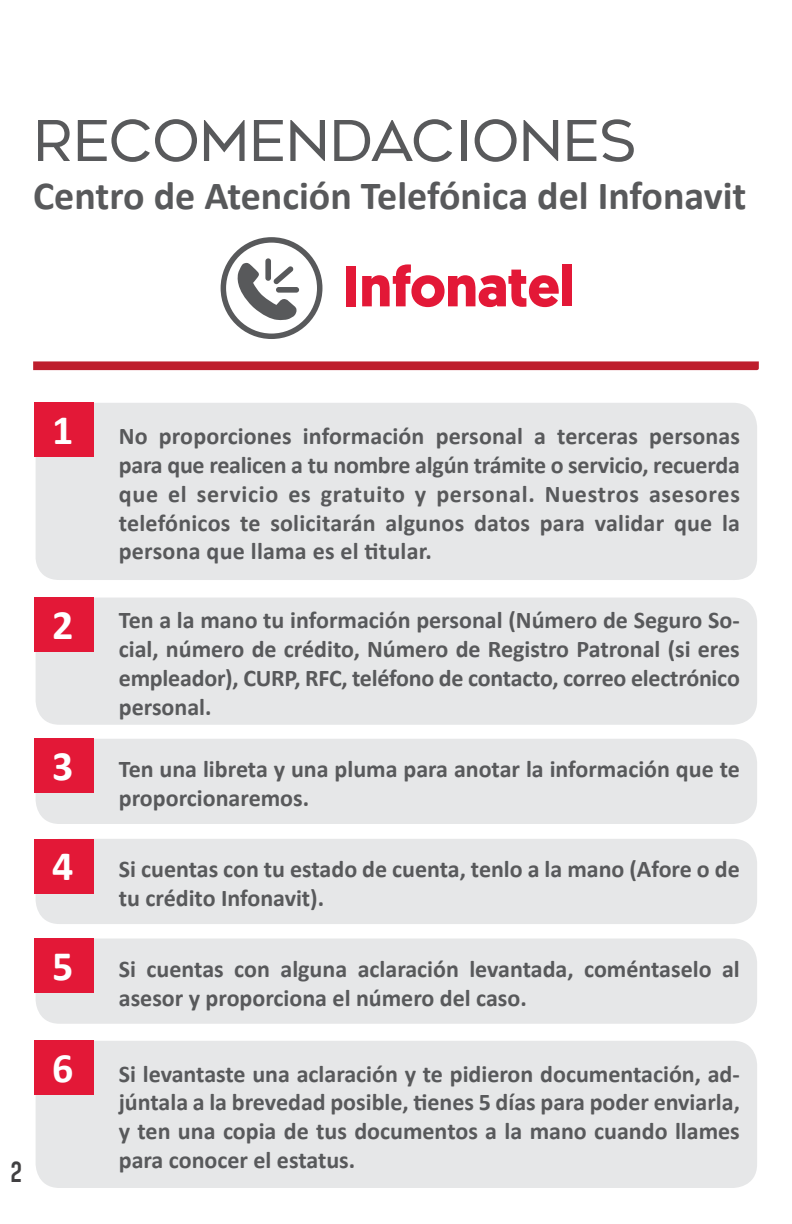
<style>
.page{position:relative;width:792px;height:1224px;background:#fff}
.page>*{position:absolute;margin:0;border:0;box-sizing:border-box;transform-origin:0 0}
.t1{font:56px "Geometos Neue";color:#58595b}
.t2{font:700 42px "Calibri";color:#fff}
.t3{font:700 40px "Calibri";color:#58595b}
.t4{font:700 24px/28.8px "Calibri";color:#58595b;text-align:justify}
.t5{font:condensed 24px "BROOKLINE";color:#414042}
</style>
<div class="page">
<svg style="left:33px;top:361px;width:726px;height:9px"></svg>
<div style="left:36px;top:403px;width:721px;height:177px;background:#e6e7e8"></div>
<div style="left:36px;top:598px;width:721px;height:127px;background:#e6e7e8;border-radius:24px"></div>
<div style="left:36px;top:739px;width:721px;height:85px;background:#e6e7e8;border-radius:24px"></div>
<div style="left:36px;top:839px;width:721px;height:85px;background:#e6e7e8;border-radius:24px"></div>
<div style="left:36px;top:939px;width:721px;height:85px;background:#e6e7e8;border-radius:24px"></div>
<div style="left:36px;top:1041px;width:721px;height:147px;background:#e6e7e8;border-radius:24px"></div>
<div style="left:34px;top:403px;width:59px;height:54px;background:#e31837"></div>
<div style="left:34px;top:598px;width:59px;height:54px;background:#e31837"></div>
<div style="left:34px;top:739px;width:59px;height:54px;background:#e31837"></div>
<div style="left:34px;top:839px;width:59px;height:54px;background:#e31837"></div>
<div style="left:34px;top:938px;width:59px;height:55px;background:#e31837"></div>
<div style="left:34px;top:1041px;width:59px;height:54px;background:#e31837"></div>
<div style="left:346px;top:266px;width:10px;height:40px;background:#e31837"></div>
<svg style="left:362px;top:264px;width:197px;height:43px"></svg>
<div style="left:562px;top:265px;width:10px;height:41px;background:#e31837"></div>
<svg style="left:221px;top:237px;width:101px;height:102px"></svg>
<h1 class="t1" style="left:33px;top:108px;width:604px">RECOMENDACIONES</h1>
<h3 class="t3" style="left:33px;top:170px;width:715px">Centro de Atención Telefónica del Infonavit</h3>
<h2 class="t2" style="left:52px;top:403px;width:23px">1</h2>
<h2 class="t2" style="left:52px;top:598px;width:23px">2</h2>
<p class="t5" style="left:10px;top:1155px;width:13px">2</p>
<h2 class="t2" style="left:52px;top:739px;width:23px">3</h2>
<h2 class="t2" style="left:52px;top:839px;width:23px">4</h2>
<h2 class="t2" style="left:52px;top:939px;width:23px">5</h2>
<h2 class="t2" style="left:52px;top:1041px;width:23px">6</h2>
<p class="t4" style="left:119px;top:422px;width:623px">No proporciones información personal a terceras personas para que realicen a tu nombre algún trámite o servicio, recuerda que el servicio es gratuito y personal. Nuestros asesores telefónicos te solicitarán algunos datos para validar que la persona que llama es el titular.</p>
<p class="t4" style="left:119px;top:606px;width:623px">Ten a la mano tu información personal (Número de Seguro So&shy;cial, número de crédito, Número de Registro Patronal (si eres empleador), CURP, RFC, teléfono de contacto, correo electrónico personal.</p>
<p class="t4" style="left:119px;top:755px;width:622px">Ten una libreta y una pluma para anotar la información que te proporcionaremos.</p>
<p class="t4" style="left:119px;top:855px;width:622px">Si cuentas con tu estado de cuenta, tenlo a la mano (Afore o de tu crédito Infonavit).</p>
<p class="t4" style="left:119px;top:955px;width:623px">Si cuentas con alguna aclaración levantada, coméntaselo al asesor y proporciona el número del caso.</p>
<p class="t4" style="left:119px;top:1059px;width:623px">Si levantaste una aclaración y te pidieron documentación, ad&shy;júntala a la brevedad posible, tienes 5 días para poder enviarla, y ten una copia de tus documentos a la mano cuando llames para conocer el estatus.</p>
</div>
